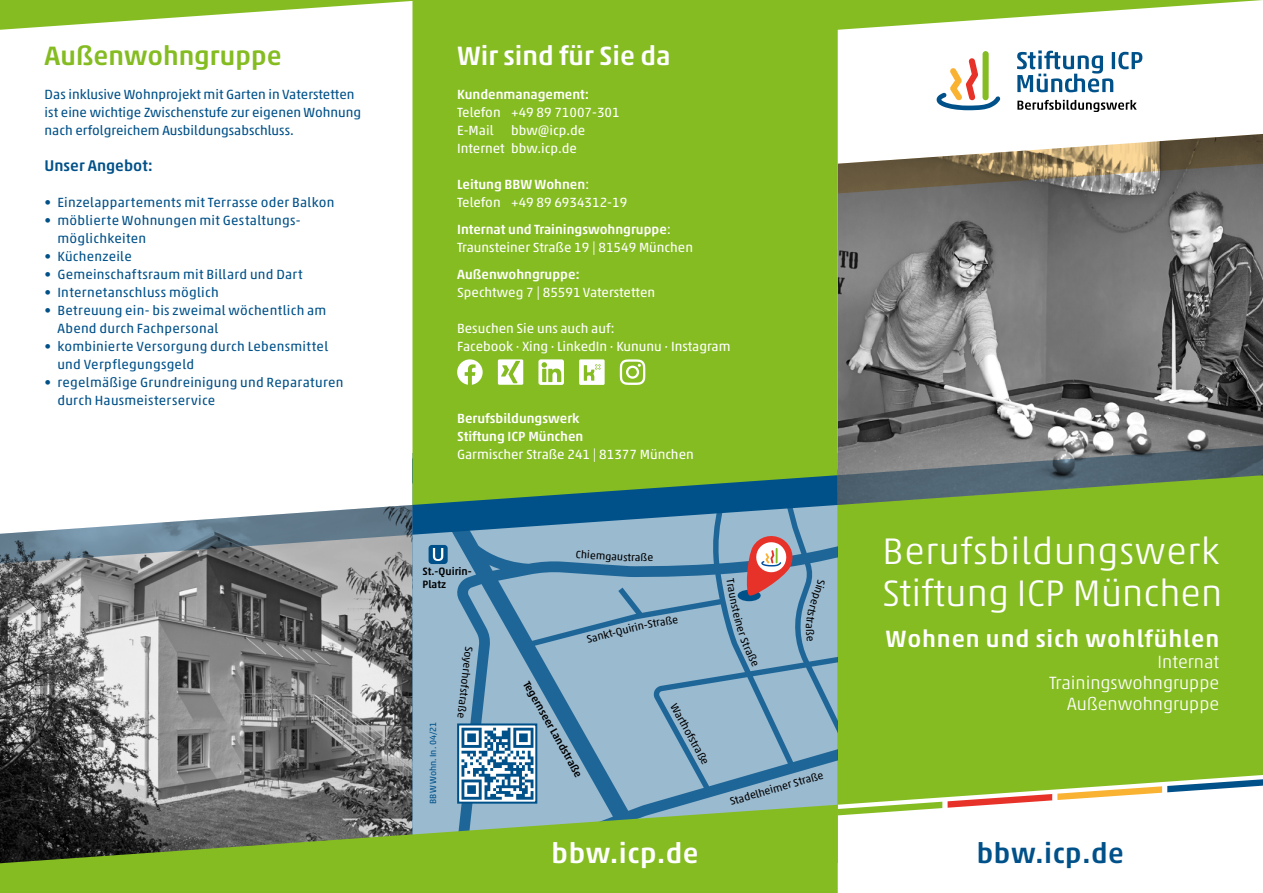
<style>
.page{position:relative;width:1263px;height:893px;background:#fff}
.page>*{position:absolute;margin:0;border:0;box-sizing:border-box;transform-origin:0 0}
.t1{font:300 37.5px/42px "Akko Std";letter-spacing:.02em;color:#fff}
.t2{font:500 28.5px "Akko Std";letter-spacing:.02em;color:#fff}
.t3{font:500 28.5px "Akko Std";letter-spacing:.02em;color:#005189}
.t4{font:500 27px "Akko Std";color:#85bc22}
.t5{font:500 27px "Akko Std";color:#fff}
.t6{font:500 24px "Akko Std";letter-spacing:.035em;color:#fff}
.t7{font:300 18px/21px "Akko Std";color:#fff;text-align:right}
.t8{font:500 15.75px "Akko Std";color:#005189}
.t9{font:13.5px/18px "Akko Std";letter-spacing:.02em;color:#005189}
.t10{font:13.5px/18px "Akko Std";color:#fff}
.t11{font:13.5px/18px "Akko Std";color:#005189}
.t12{font:500 13.5px/18px "Akko Std";color:#fff}
.t13{font:10.8px "Akko Std";color:#000}
.t14{font:500 10.8px/12.9px "Akko Std";color:#000}
.t15{font:9px "Akko Std";color:#005189}
.s1{font-weight:500}
</style>
<div class="page">
<div style="left:838px;top:647px;width:425px;height:132px;background:#85bc22"></div>
<img style="left:838px;top:193px;width:425px;height:251px">
<img style="left:0;top:647px;width:412px;height:158px">
<svg style="left:0;top:0;width:412px;height:30px"></svg>
<svg style="left:838px;top:0;width:425px;height:30px"></svg>
<svg style="left:838px;top:134px;width:425px;height:59px"></svg>
<svg style="left:412px;top:647px;width:426px;height:158px;background:#88adc7"></svg>
<div style="left:412px;top:0;width:426px;height:444px;background:#85bc22"></div>
<svg style="left:0;top:805px;width:838px;height:88px;background:#759d38"></svg>
<svg style="left:457px;top:359px;width:26px;height:26px"></svg>
<svg style="left:498px;top:359px;width:25px;height:26px"></svg>
<svg style="left:538px;top:359px;width:26px;height:26px"></svg>
<svg style="left:579px;top:359px;width:26px;height:26px"></svg>
<svg style="left:620px;top:359px;width:25px;height:26px"></svg>
<svg style="left:838px;top:779px;width:425px;height:36px"></svg>
<svg style="left:456px;top:722px;width:82px;height:83px"></svg>
<svg style="left:1017px;top:50px;width:125px;height:42px"></svg>
<svg style="left:937px;top:58px;width:63px;height:52px"></svg>
<div style="left:982px;top:51px;width:7px;height:49px;background:#85bc22;border-radius:3px"></div>
<svg style="left:1017px;top:100px;width:120px;height:12px"></svg>
<svg style="left:0;top:444px;width:1263px;height:203px;background:#89a97f"></svg>
<h3 class="t4" style="left:45px;top:39px;width:239px">Außenwohngruppe</h3>
<p class="t11" style="left:45px;top:85px;width:318px">Das inklusive Wohnprojekt mit Garten in Vaterstetten ist eine wichtige Zwischenstufe zur eigenen Wohnung nach erfolgreichem Ausbildungsabschluss.</p>
<p class="t8" style="left:45px;top:156px;width:110px">Unser Angebot:</p>
<p class="t9" style="left:45px;top:193px;width:291px">• Einzelappartements mit Terrasse oder Balkon</p>
<p class="t9" style="left:57px;top:211px;width:245px;text-indent:-13px">• möblierte Wohnungen mit Gestaltungs&shy;möglichkeiten</p>
<p class="t9" style="left:45px;top:247px;width:89px">• Küchenzeile</p>
<p class="t9" style="left:45px;top:265px;width:260px">• Gemeinschaftsraum mit Billard und Dart</p>
<p class="t9" style="left:45px;top:283px;width:176px">• Internetanschluss möglich</p>
<p class="t9" style="left:57px;top:301px;width:270px;text-indent:-13px">• Betreuung ein- bis zweimal wöchentlich am<br>Abend durch Fachpersonal</p>
<p class="t9" style="left:57px;top:337px;width:272px;text-indent:-13px">• kombinierte Versorgung durch Lebensmittel und Verpflegungsgeld</p>
<p class="t9" style="left:57px;top:373px;width:288px;text-indent:-13px">• regelmäßige Grundreinigung und Reparaturen durch Hausmeisterservice</p>
<h3 class="t5" style="left:457px;top:39px;width:215px">Wir sind für Sie da</h3>
<p class="t12" style="left:457px;top:85px;width:134px">Kundenmanagement:</p>
<p class="t10" style="left:457px;top:103px;width:164px">Telefon +49 89 71007-301<br>E-Mail</p>
<p class="t10" style="left:457px;top:121px;width:130px;text-indent:54px">bbw@icp.de<br>Internet bbw.icp.de</p>
<p class="t10" style="left:457px;top:175px;width:172px"><span class="s1">Leitung BBW Wohnen</span>:<br>Telefon +49 89 6934312-19</p>
<p class="t10" style="left:457px;top:220px;width:237px"><span class="s1">Internat und Trainingswohngruppe</span>:<br>Traunsteiner Straße 19 | 81549 München</p>
<p class="t12" style="left:457px;top:265px;width:124px">Außenwohngruppe:</p>
<p class="t10" style="left:457px;top:283px;width:200px">Spechtweg 7 | 85591 Vaterstetten</p>
<p class="t10" style="left:457px;top:319px;width:275px">Besuchen Sie uns auch auf:<br>Facebook · Xing · LinkedIn · Kununu · Instagram</p>
<p class="t12" style="left:457px;top:409px;width:128px">Berufsbildungswerk<br>Stiftung ICP München</p>
<p class="t10" style="left:457px;top:445px;width:238px">Garmischer Straße 241 | 81377 München</p>
<p class="t14" style="left:422px;top:565px;width:51px">St.-Quirin-<br>Platz</p>
<p class="t15" style="left:428px;top:804px;width:84px;rotate:-90deg">BBW Wohn. In. 04/21</p>
<p class="t13" style="left:475px;top:647px;width:74px;rotate:96deg">Soyerhofstraße</p>
<p class="t13" style="left:576px;top:547px;width:54px;rotate:4deg">Chiemgaus</p>
<p class="t13" style="left:635px;top:551px;width:14px">aß</p>
<p class="t13" style="left:643px;top:618px;width:36px;rotate:-10deg">-Straße</p>
<p class="t13" style="left:585px;top:633px;width:54px;rotate:-15deg">Sankt-Quiri</p>
<p class="t14" style="left:532px;top:678px;width:110px;rotate:61deg">Tegernseer Landstraße</p>
<p class="t13" style="left:679px;top:701px;width:70px;rotate:61deg">W arthofstraße</p>
<p class="t13" style="left:753px;top:643px;width:24px;rotate:65deg">raße</p>
<p class="t13" style="left:728px;top:795px;width:99px;rotate:-16deg">Stadelheimer Straße</p>
<h1 class="t1" style="left:882px;top:530px;width:341px">Berufsbildungswerk<br>Stiftung ICP München</h1>
<h3 class="t6" style="left:885px;top:624px;width:335px">Wohnen und sich wohlfühlen</h3>
<h3 class="t7" style="left:1049px;top:651px;width:172px">Internat<br>Trainingswohngruppe<br>Außenwohngruppe</h3>
<h2 class="t2" style="left:551px;top:836px;width:149px">bbw.icp.de</h2>
<h2 class="t3" style="left:977px;top:836px;width:149px">bbw.icp.de</h2>
</div>
